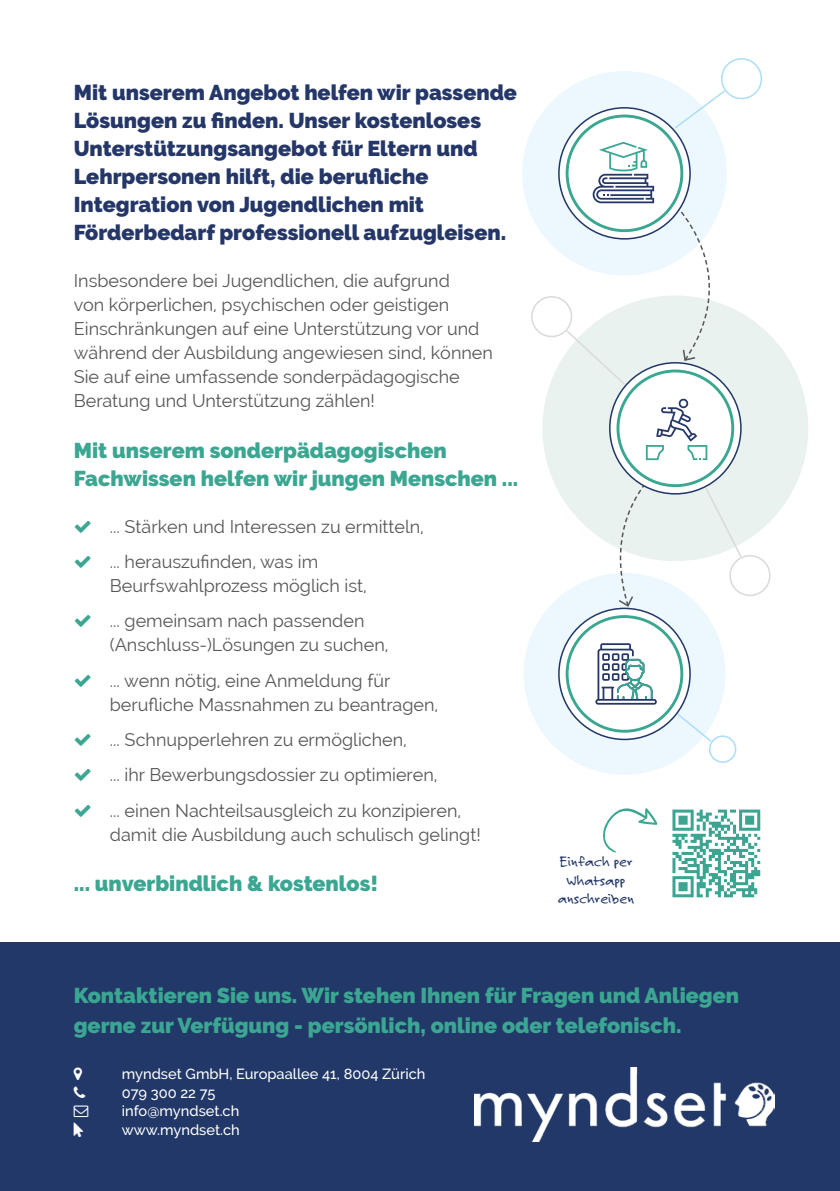
<style>
.page{position:relative;width:840px;height:1191px;background:#fff}
.page>*{position:absolute;margin:0;border:0;box-sizing:border-box;transform-origin:0 0}
.t1{font:900 21.4px/28.2px "Raleway";color:#243768}
.t2{font:900 21.4px/29.4px "Raleway";color:#3ba691}
.t3{font:18px/35.4px "Raleway";color:#575756}
.t4{font:15.4px/18.4px "Felt Tip Roman";color:#223868;text-align:center}
.t5{font:500 14.6px/18.6px "Raleway";color:#fff}
</style>
<div class="page">
<div style="left:0;top:943px;width:839px;height:248px;background:#223868"></div>
<img style="left:474px;top:1067px;width:300px;height:74px">
<div style="left:523px;top:573px;width:202px;height:202px;background:#ecf7fe;border-radius:50%"></div>
<div style="left:522px;top:71px;width:204px;height:204px;background:#ecf7fe;border-radius:50%"></div>
<div style="left:542px;top:295px;width:265px;height:266px;background:#e9f2ef;border-radius:50%"></div>
<svg style="left:558px;top:108px;width:131px;height:131px"></svg>
<div style="left:566px;top:116px;width:115px;height:115px;background:#fff;border-radius:50%"></div>
<div style="left:617px;top:371px;width:115px;height:114px;background:#fff;border-radius:50%"></div>
<svg style="left:558px;top:608px;width:131px;height:131px;fill:#fff"></svg>
<div style="left:566px;top:616px;width:115px;height:115px;background:#fff;border-radius:50%"></div>
<div style="left:565px;top:615px;width:118px;height:117px;border:3px solid #3aa791;border-radius:50%"></div>
<svg style="left:672px;top:58px;width:91px;height:72px"></svg>
<svg style="left:675px;top:712px;width:61px;height:51px"></svg>
<svg style="left:672px;top:809px;width:89px;height:89px"></svg>
<svg style="left:672px;top:809px;width:87px;height:88px"></svg>
<svg style="left:603px;top:808px;width:54px;height:44px"></svg>
<svg style="left:595px;top:643px;width:61px;height:61px"></svg>
<svg style="left:531px;top:142px;width:218px;height:244px"></svg>
<svg style="left:590px;top:398px;width:183px;height:210px"></svg>
<p class="t1" style="left:74px;top:78px;width:444px">Mit unserem Angebot helfen wir passende Lösungen zu finden. Unser kostenloses Unterstützungsangebot für Eltern und Lehrpersonen hilft, die berufliche Integration von Jugendlichen mit Förderbedarf professionell aufzugleisen.</p>
<p class="t3" style="left:74px;top:269px;width:420px;line-height:24px">Insbesondere bei Jugendlichen, die aufgrund<br>von körperlichen, psychischen oder geistigen Einschränkungen auf eine Unterstützung vor und während der Ausbildung angewiesen sind, können Sie auf eine umfassende sonderpädagogische Beratung und Unterstützung zählen!</p>
<p class="t2" style="left:74px;top:436px;width:445px;line-height:28px">Mit unserem sonderpädagogischen<br>Fachwissen helfen wir jungen Menschen ...</p>
<p class="t3" style="left:110px;top:508px;width:315px">... Stärken und Interessen zu ermitteln, ... herauszufinden, was im</p>
<p class="t3" style="left:110px;top:568px;width:258px">Beurfswahlprozess möglich ist, ... gemeinsam nach passenden</p>
<p class="t3" style="left:110px;top:627px;width:282px">(Anschluss-)Lösungen zu suchen, ... wenn nötig, eine Anmeldung für</p>
<p class="t3" style="left:110px;top:686px;width:352px">berufliche Massnahmen zu beantragen,<br>... Schnupperlehren zu ermöglichen,<br>... ihr Bewerbungsdossier zu optimieren,<br>... einen Nachteilsausgleich zu konzipieren,</p>
<p class="t3" style="left:110px;top:816px;width:372px">damit die Ausbildung auch schulisch gelingt!</p>
<p class="t2" style="left:74px;top:869px;width:306px">... unverbindlich &amp; kostenlos!</p>
<p class="t4" style="left:557px;top:852px;width:78px">Einfach per<br>Whatsapp anschreiben</p>
<p class="t2" style="left:74px;top:981px;width:666px">Kontaktieren Sie uns. Wir stehen Ihnen für Fragen und Anliegen gerne zur Verfügung - persönlich, online oder telefonisch.</p>
<p class="t5" style="left:122px;top:1064px;width:305px">myndset GmbH, Europaallee 41, 8004 Zürich<br>079 300 22 75<br>info@myndset.ch<br>www.myndset.ch</p>
</div>
